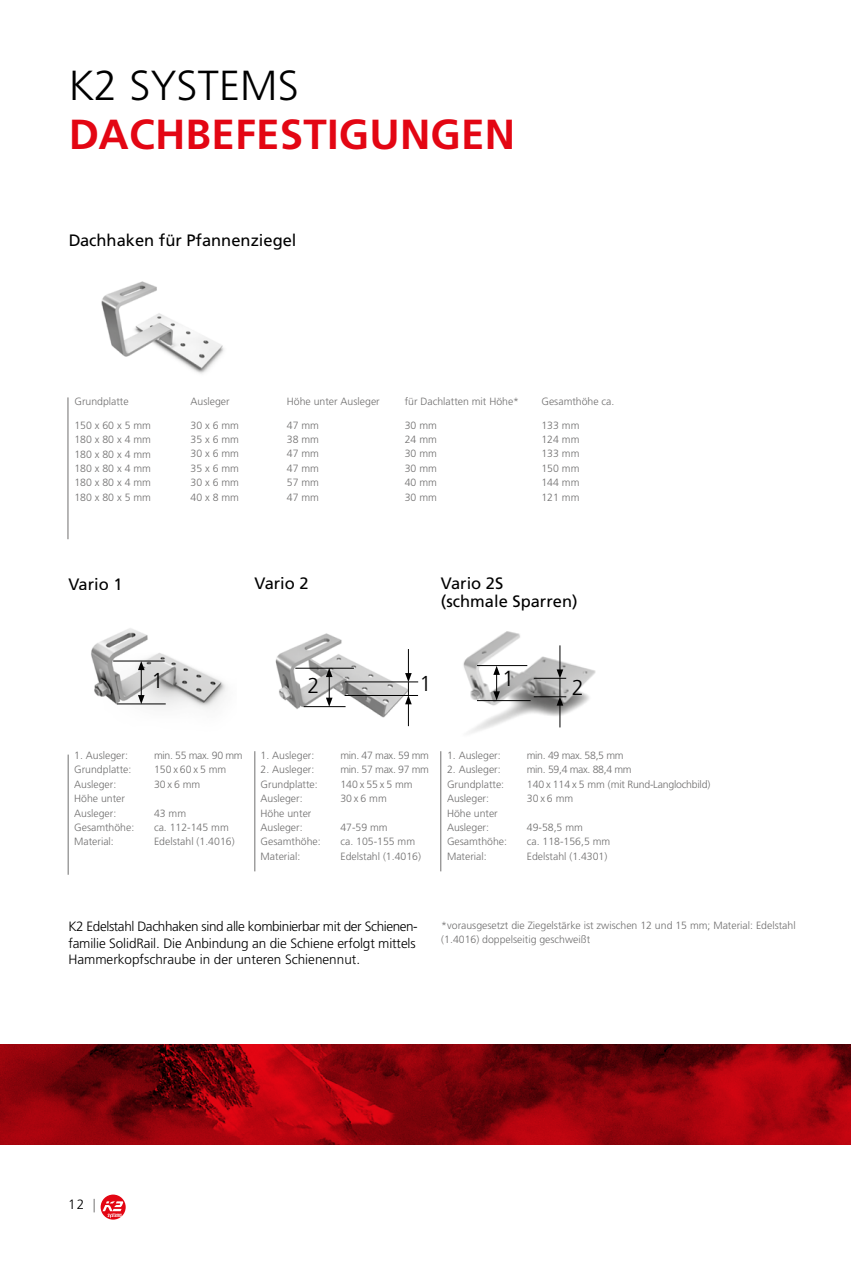
<style>
.page{position:relative;width:851px;height:1263px;background:#fff}
.page>*{position:absolute;margin:0;border:0;box-sizing:border-box;transform-origin:0 0}
.t1{font:700 42px "Frutiger LT";letter-spacing:.005em;color:#e30613}
.t2{font:300 42px "Frutiger LT";letter-spacing:.005em;color:#000}
.t3{font:300 21.6px "Frutiger LT";color:#000}
.t4{font:16.5px/18px "Frutiger LT";color:#000}
.t5{font:300 13.5px/16.5px "Frutiger LT";letter-spacing:-.01em;color:#000}
.t6{font:300 10.5px/14.4px "Frutiger LT";color:#706f6f}
.t7{font:300 10.5px/14.4px "Frutiger LT";letter-spacing:-.03em;color:#706f6f}
.t8{font:300 10.5px/14.4px "Frutiger LT";letter-spacing:-.02em;color:#706f6f}
.s1{color:#706f6f}
</style>
<div class="page">
<svg style="left:0;top:1044px;width:850px;height:101px;background:#8e030b"></svg>
<svg style="left:101px;top:1194px;width:25px;height:25px"></svg>
<svg style="left:102px;top:1201px;width:21px;height:17px"></svg>
<img style="left:463px;top:631px;width:133px;height:102px">
<hr style="left:440px;top:751px;width:1px;height:120px;background:#706f6f">
<hr style="left:68px;top:754px;width:1px;height:121px;background:#706f6f">
<hr style="left:68px;top:397px;width:1px;height:142px;background:#706f6f">
<hr style="left:254px;top:751px;width:1px;height:120px;background:#706f6f">
<img style="left:91px;top:628px;width:135px;height:81px">
<img style="left:275px;top:633px;width:144px;height:94px">
<hr style="left:345px;top:682px;width:73px;height:1px;background:#000">
<hr style="left:295px;top:668px;width:59px;height:1px;background:#000">
<hr style="left:303px;top:706px;width:42px;height:1px;background:#000">
<hr style="left:344px;top:695px;width:74px;height:1px;background:#000">
<svg style="left:326px;top:668px;width:6px;height:39px"></svg>
<svg style="left:405px;top:649px;width:6px;height:77px"></svg>
<svg style="left:556px;top:645px;width:7px;height:82px"></svg>
<hr style="left:113px;top:661px;width:52px;height:1px;background:#000">
<hr style="left:117px;top:704px;width:49px;height:1px;background:#000">
<svg style="left:138px;top:661px;width:6px;height:43px"></svg>
<img style="left:101px;top:281px;width:123px;height:93px">
<hr style="left:477px;top:665px;width:50px;height:1px;background:#000">
<hr style="left:533px;top:678px;width:33px;height:1px;background:#000">
<hr style="left:533px;top:696px;width:33px;height:1px;background:#000">
<hr style="left:477px;top:700px;width:53px;height:1px;background:#000">
<svg style="left:493px;top:666px;width:7px;height:34px"></svg>
<h1 class="t2" style="left:68px;top:61px;width:232px">K2 SYSTEMS</h1>
<h1 class="t1" style="left:68px;top:110px;width:448px">DACHBEFESTIGUNGEN</h1>
<h3 class="t4" style="left:68px;top:232px;width:230px">Dachhaken für Pfannenziegel</h3>
<p class="t6" style="left:74px;top:395px;width:56px">Grundplatte</p>
<p class="t6" style="left:74px;top:418px;width:78px;text-align:justify">150 x 60 x 5 mm 180 x 80 x 4 mm 180 x 80 x 4 mm 180 x 80 x 4 mm 180 x 80 x 4 mm 180 x 80 x 5 mm</p>
<p class="t6" style="left:190px;top:395px;width:41px">Ausleger</p>
<p class="t6" style="left:190px;top:418px;width:50px;text-align:justify">30 x 6 mm 35 x 6 mm 30 x 6 mm 35 x 6 mm 30 x 6 mm 40 x 8 mm</p>
<p class="t6" style="left:287px;top:395px;width:94px">Höhe unter Ausleger</p>
<p class="t6" style="left:287px;top:418px;width:34px;text-align:justify">47 mm 38 mm 47 mm 47 mm 57 mm 47 mm</p>
<p class="t6" style="left:404px;top:395px;width:116px">für Dachlatten mit Höhe*</p>
<p class="t6" style="left:404px;top:418px;width:34px;text-align:justify">30 mm 24 mm 30 mm 30 mm 40 mm 30 mm</p>
<p class="t6" style="left:541px;top:394px;width:74px">Gesamthöhe ca.</p>
<p class="t6" style="left:541px;top:418px;width:39px;text-align:justify">133 mm 124 mm 133 mm 150 mm 144 mm 121 mm</p>
<h3 class="t4" style="left:68px;top:575px;width:56px">Vario 1</h3>
<h3 class="t4" style="left:254px;top:575px;width:56px">Vario 2</h3>
<h3 class="t4" style="left:441px;top:575px;width:138px">Vario 2S<br>(schmale Sparren)</h3>
<h2 class="t3" style="left:151px;top:669px;width:14px">1</h2>
<h2 class="t3" style="left:307px;top:673px;width:14px">2</h2>
<h2 class="t3" style="left:419px;top:671px;width:14px">1</h2>
<h2 class="t3" style="left:502px;top:666px;width:14px">1</h2>
<h2 class="t3" style="left:571px;top:675px;width:14px">2</h2>
<p class="t6" style="left:74px;top:748px;width:62px">1. Ausleger:<br>Grundplatte:<br>Ausleger:<br>Höhe unter<br>Ausleger:<br>Gesamthöhe:<br>Material:</p>
<p class="t6" style="left:260px;top:748px;width:55px">1. Ausleger:</p>
<p class="t7" style="left:154px;top:748px;width:90px">min. 55 max. 90 mm<br>150 x 60 x 5 mm<br>30 x 6 mm</p>
<p class="t6" style="left:154px;top:806px;width:82px">43 mm<br>ca. 112-145 mm<br>Edelstahl (1.4016)</p>
<p class="t6" style="left:260px;top:763px;width:62px">2. Ausleger:<br>Grundplatte:<br>Ausleger:<br>Höhe unter<br>Ausleger:<br>Gesamthöhe:<br>Material:</p>
<p class="t7" style="left:340px;top:748px;width:90px">min. 47 max. 59 mm min. 57 max. 97 mm<br>140 x 55 x 5 mm<br>30 x 6 mm</p>
<p class="t6" style="left:340px;top:820px;width:82px">47-59 mm<br>ca. 105-155 mm<br>Edelstahl (1.4016)</p>
<p class="t6" style="left:447px;top:748px;width:55px">1. Ausleger:</p>
<p class="t6" style="left:447px;top:763px;width:62px">2. Ausleger:<br>Grundplatte:<br>Ausleger:<br>Höhe unter<br>Ausleger:<br>Gesamthöhe:<br>Material:</p>
<p class="t8" style="left:526px;top:748px;width:185px">min. 49 max. 58,5 mm<br>min. 59,4 max. 88,4 mm<br>140 x 114 x 5 mm (mit Rund-Langlochbild)<br>30 x 6 mm</p>
<p class="t6" style="left:526px;top:820px;width:85px">49-58,5 mm<br>ca. 118-156,5 mm<br>Edelstahl (1.4301)</p>
<p class="t5" style="left:68px;top:918px;width:351px">K2 Edelstahl Dachhaken sind alle kombinierbar mit der Schienen&shy;familie SolidRail. Die Anbindung an die Schiene erfolgt mittels<br>Hammerkopfschraube in der unteren Schienennut.</p>
<p class="t6" style="left:441px;top:918px;width:356px">*vorausgesetzt die Ziegelstärke ist zwischen 12 und 15 mm; Material: Edelstahl (1.4016) doppelseitig geschweißt</p>
<p class="t5" style="left:68px;top:1196px;width:29px">12 <span class="s1">|</span></p>
</div>
